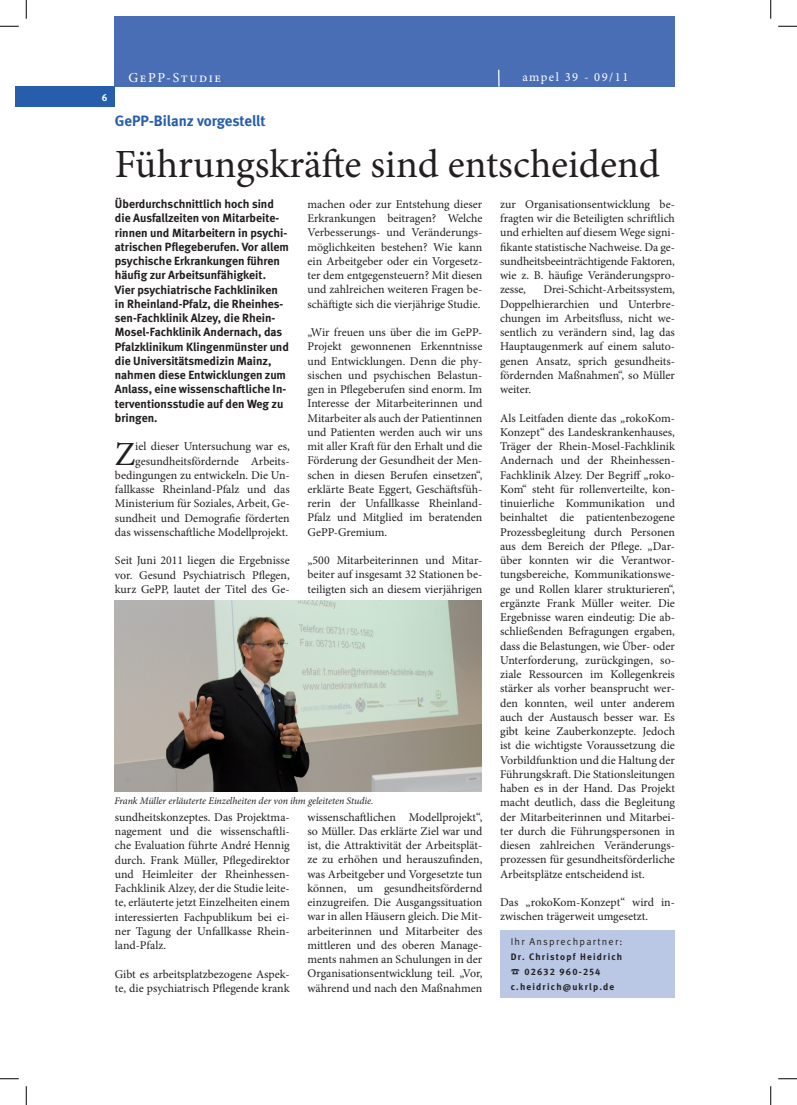
<style>
.page{position:relative;width:797px;height:1105px;background:#fff}
.page>*{position:absolute;margin:0;border:0;box-sizing:border-box;transform-origin:0 0}
.Head01{font:40px "Minion Pro";color:#231f20}
.Fließtext{font:33.75px "Minion Pro";color:#231f20}
.Head03_blau{font:700 15px "DGUV Meta";letter-spacing:-.005em;color:#275eac}
.t1{font:13.75px "Minion Pro";color:#fff}
.t2{font:12.5px "Minion Pro";letter-spacing:.12em;color:#fff}
.Fließtext-2{font:11.88px/14.2px "Minion Pro";color:#231f20;text-align:justify}
.Teaser{font:700 11.88px/14.2px "DGUV Meta";color:#231f20}
.BU_negativ{font:italic 10px "Minion Pro";letter-spacing:-.005em;color:#231f20}
.t3{font:10px "DGUV Meta";letter-spacing:.13em;color:#231f20}
.t4{font:700 10px "DGUV Meta";color:#fff}
.t5{font:700 9.38px "DGUV Meta";letter-spacing:.13em;color:#231f20}
</style>
<div class="page">
<div style="left:114px;top:16px;width:561px;height:70px;background:#4a6eb5"></div>
<div style="left:15px;top:86px;width:99px;height:21px;background:#275eac"></div>
<svg style="left:498px;top:70px;width:1px;height:17px"></svg>
<img style="left:114px;top:600px;width:368px;height:191px">
<div style="left:500px;top:930px;width:175px;height:67px;background:#bac8e6"></div>
<svg style="left:0;top:25px;width:19px;height:2px"></svg>
<svg style="left:778px;top:25px;width:19px;height:2px"></svg>
<svg style="left:0;top:1078px;width:19px;height:1px"></svg>
<svg style="left:778px;top:1078px;width:19px;height:1px"></svg>
<svg style="left:25px;top:0;width:2px;height:19px"></svg>
<svg style="left:25px;top:1086px;width:2px;height:19px"></svg>
<svg style="left:770px;top:0;width:1px;height:19px"></svg>
<svg style="left:770px;top:1086px;width:1px;height:19px"></svg>
<p class="t4" style="left:102px;top:91px;width:7px">6</p>
<p class="t1" style="left:129px;top:68px;width:94px">GePP-Studie</p>
<p class="t2" style="left:522px;top:68px;width:108px">ampel 39 - 09/11</p>
<p class="Head03_blau" style="left:115px;top:112px;width:152px">GePP-Bilanz vorgestellt</p>
<p class="Head01" style="left:115px;top:138px;width:546px">Führungskräfte sind entscheidend</p>
<p class="Teaser" style="left:115px;top:197px;width:175px">Überdurchschnittlich hoch sind die Ausfallzeiten von Mitarbeite&shy;rinnen und Mitarbeitern in psychi&shy;atrischen Pflegeberufen. Vor allem psychische Erkrankungen führen häufig zur Arbeitsunfähigkeit.<br>Vier psychiatrische Fachkliniken in Rheinland-Pfalz, die Rheinhes&shy;sen-Fachklinik Alzey, die Rhein-<br>Mosel-Fachklinik Andernach, das<br>Pfalzklinikum Klingenmünster und die Universitätsmedizin Mainz, nahmen diese Entwicklungen zum<br>Anlass, eine wissenschaftliche In&shy;terventionsstudie auf den Weg zu bringen.</p>
<p class="Fließtext" style="left:115px;top:431px;width:22px">Z</p>
<p class="Fließtext-2" style="left:115px;top:440px;width:176px;text-align:right">iel dieser Untersuchung war es, gesundheitsfördernde Arbeits&shy;bedingungen zu entwickeln. Die Un&shy;fallkasse Rheinland-Pfalz und das Ministerium für Soziales, Arbeit, Ge&shy;sundheit und Demografie förderten das wissenschaftliche Modellprojekt.</p>
<p class="Fließtext-2" style="left:115px;top:554px;width:176px">Seit Juni 2011 liegen die Ergebnisse vor. Gesund Psychiatrisch Pflegen, kurz GePP, lautet der Titel des Ge-</p>
<p class="Fließtext-2" style="left:307px;top:197px;width:176px">machen oder zur Entstehung dieser Erkrankungen beitragen? Welche Verbesserungs- und Veränderungs&shy;möglichkeiten bestehen? Wie kann ein Arbeitgeber oder ein Vorgesetz&shy;ter dem entgegensteuern? Mit diesen und zahlreichen weiteren Fragen be&shy;schäftigte sich die vierjährige Studie.</p>
<p class="Fließtext-2" style="left:307px;top:325px;width:176px">„Wir freuen uns über die im GePP-Projekt gewonnenen Erkenntnisse und Entwicklungen. Denn die phy&shy;sischen und psychischen Belastun&shy;gen in Pflegeberufen sind enorm. Im Interesse der Mitarbeiterinnen und Mitarbeiter als auch der Patientinnen und Patienten werden auch wir uns mit aller Kraft für den Erhalt und die Förderung der Gesundheit der Men&shy;schen in diesen Berufen einsetzen“, erklärte Beate Eggert, Geschäftsfüh&shy;rerin der Unfallkasse Rheinland-Pfalz und Mitglied im beratenden GePP-Gremium.</p>
<p class="Fließtext-2" style="left:307px;top:553px;width:176px">„500 Mitarbeiterinnen und Mitar&shy;beiter auf insgesamt 32 Stationen be&shy;teiligten sich an diesem vierjährigen</p>
<p class="BU_negativ" style="left:114px;top:794px;width:260px">Frank Müller erläuterte Einzelheiten der von ihm geleiteten Studie.</p>
<p class="Fließtext-2" style="left:115px;top:810px;width:176px">sundheitskonzeptes. Das Projektma&shy;nagement und die wissenschaftli&shy;che Evaluation führte André Hennig durch. Frank Müller, Pflegedirektor und Heimleiter der Rheinhessen-Fachklinik Alzey, der die Studie leite&shy;te, erläuterte jetzt Einzelheiten einem interessierten Fachpublikum bei ei&shy;ner Tagung der Unfallkasse Rhein&shy;land-Pfalz.</p>
<p class="Fließtext-2" style="left:115px;top:967px;width:176px">Gibt es arbeitsplatzbezogene Aspek&shy;te, die psychiatrisch Pflegende krank</p>
<p class="Fließtext-2" style="left:307px;top:810px;width:176px">wissenschaftlichen Modellprojekt“, so Müller. Das erklärte Ziel war und ist, die Attraktivität der Arbeitsplät&shy;ze zu erhöhen und herauszufinden, was Arbeitgeber und Vorgesetzte tun können, um gesundheitsfördernd einzugreifen. Die Ausgangssituation war in allen Häusern gleich. Die Mit&shy;arbeiterinnen und Mitarbeiter des mittleren und des oberen Manage&shy;ments nahmen an Schulungen in der Organisationsentwicklung teil. „Vor, während und nach den Maßnahmen</p>
<p class="Fließtext-2" style="left:500px;top:197px;width:176px">zur Organisationsentwicklung be&shy;fragten wir die Beteiligten schriftlich und erhielten auf diesem Wege signi&shy;fikante statistische Nachweise. Da ge&shy;sundheitsbeeinträchtigende Faktoren, wie z. B. häufige Veränderungspro&shy;zesse,</p>
<p class="Fließtext-2" style="left:500px;top:282px;width:176px;text-indent:43px">Drei-Schicht-Arbeitssystem, Doppelhierarchien und Unterbre&shy;chungen im Arbeitsfluss, nicht we&shy;sentlich zu verändern sind, lag das Hauptaugenmerk auf einem saluto&shy;genen Ansatz, sprich gesundheits&shy;fördernden Maßnahmen“, so Müller weiter.</p>
<p class="Fließtext-2" style="left:500px;top:411px;width:176px">Als Leitfaden diente das „rokoKom-Konzept“ des Landeskrankenhauses, Träger der Rhein-Mosel-Fachklinik Andernach und der Rheinhessen-Fachklinik Alzey. Der Begriff „roko-Kom“ steht für rollenverteilte, kon&shy;tinuierliche Kommunikation und beinhaltet die patientenbezogene Prozessbegleitung durch Personen aus dem Bereich der Pflege. „Dar&shy;über konnten wir die Verantwor&shy;tungsbereiche, Kommunikationswe&shy;ge und Rollen klarer strukturieren“, ergänzte Frank Müller weiter. Die Ergebnisse waren eindeutig: Die ab&shy;schließenden Befragungen ergaben, dass die Belastungen, wie Über- oder Unterforderung, zurückgingen, so&shy;ziale Ressourcen im Kollegenkreis stärker als vorher beansprucht wer&shy;den konnten, weil unter anderem auch der Austausch besser war. Es gibt keine Zauberkonzepte. Jedoch ist die wichtigste Voraussetzung die Vorbildfunktion und die Haltung der Führungskraft. Die Stationsleitungen haben es in der Hand. Das Projekt macht deutlich, dass die Begleitung der Mitarbeiterinnen und Mitarbei&shy;ter durch die Führungspersonen in diesen zahlreichen Veränderungs&shy;prozessen für gesundheitsförderliche Arbeitsplätze entscheidend ist.</p>
<p class="Fließtext-2" style="left:500px;top:895px;width:176px">Das „rokoKom-Konzept“ wird in&shy;zwischen trägerweit umgesetzt.</p>
<p class="t3" style="left:511px;top:935px;width:113px">Ihr Ansprechpartner:</p>
<p class="t5" style="left:511px;top:951px;width:113px">Dr. Christopf Heidrich</p>
<p class="t5" style="left:524px;top:966px;width:77px">02632 960-254</p>
<p class="t5" style="left:511px;top:981px;width:105px">c.heidrich@ukrlp.de</p>
</div>
